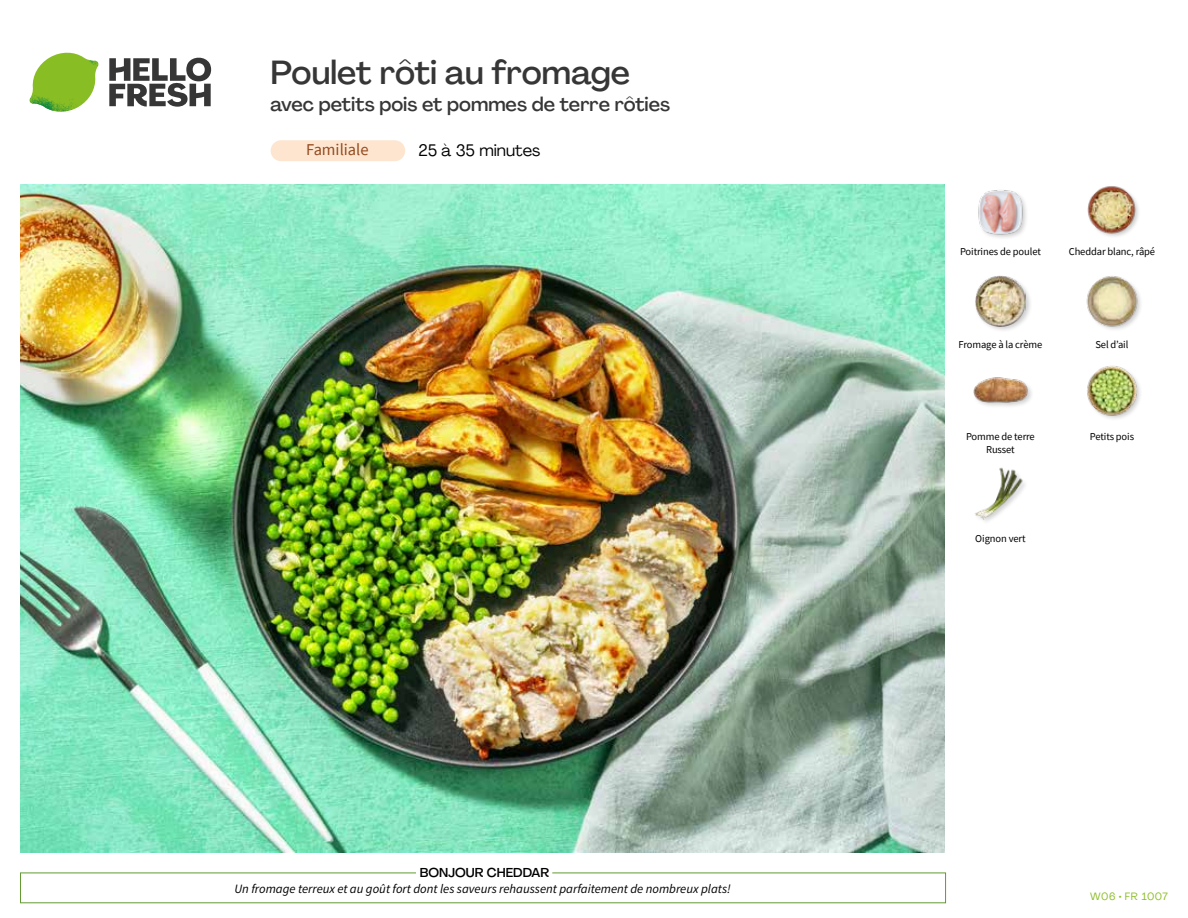
<style>
.page{position:relative;width:1188px;height:918px;background:#fff}
.page>*{position:absolute;margin:0;border:0;box-sizing:border-box;transform-origin:0 0}
.t1{font:500 33px "Agrandir";letter-spacing:-.005em;color:#373636}
.t2{font:500 19.5px "Agrandir";color:#373636}
.t3{font:16.5px "Agrandir";color:#000}
.t4{font:16.5px "Source Sans Pro";color:#944a1e}
.t5{font:italic 12.75px "Source Sans Pro";color:#000}
.t6{font:500 12.75px "Agrandir";color:#000}
.t7{font:10.5px/13.5px "Source Sans Pro";letter-spacing:-.01em;color:#000;text-align:center}
.t8{font:10.5px "Agrandir";letter-spacing:.05em;color:#89bd24}
</style>
<div class="page">
<svg style="left:109px;top:57px;width:102px;height:50px"></svg>
<svg style="left:34px;top:53px;width:62px;height:40px"></svg>
<img style="left:67px;top:53px;width:32px;height:26px">
<img style="left:33px;top:75px;width:59px;height:11px">
<img style="left:29px;top:79px;width:61px;height:33px">
<img style="left:65px;top:86px;width:27px;height:25px">
<img style="left:21px;top:184px;width:924px;height:668px">
<div style="left:271px;top:140px;width:134px;height:21px;background:#fde5cf;border-radius:10px"></div>
<img style="left:975px;top:467px;width:50px;height:55px">
<img style="left:1087px;top:365px;width:53px;height:54px">
<div style="left:973px;top:376px;width:61px;height:33px;background:#000;opacity:.2"></div>
<img style="left:973px;top:376px;width:56px;height:29px">
<img style="left:1086px;top:276px;width:55px;height:54px">
<div style="left:974px;top:275px;width:59px;height:58px;background:#000;opacity:.2"></div>
<img style="left:975px;top:276px;width:51px;height:50px">
<img style="left:1087px;top:186px;width:51px;height:50px">
<img style="left:978px;top:190px;width:48px;height:48px">
<h1 class="t1" style="left:271px;top:52px;width:361px">Poulet rôti au fromage</h1>
<h2 class="t2" style="left:271px;top:92px;width:401px">avec petits pois et pommes de terre rôties</h2>
<h3 class="t3" style="left:418px;top:140px;width:123px">25 à 35 minutes</h3>
<h3 class="t4" style="left:306px;top:139px;width:64px">Familiale</h3>
<p class="t6" style="left:420px;top:864px;width:131px">BONJOUR CHEDDAR</p>
<p class="t5" style="left:234px;top:881px;width:498px">Un fromage terreux et au goût fort dont les saveurs rehaussent parfaitement de nombreux plats!</p>
<p class="t7" style="left:960px;top:245px;width:82px">Poitrines de poulet</p>
<p class="t7" style="left:1069px;top:245px;width:88px">Cheddar blanc, râpé</p>
<p class="t7" style="left:959px;top:338px;width:85px">Fromage à la crème</p>
<p class="t7" style="left:966px;top:429px;width:70px">Pomme de terre<br>Russet</p>
<p class="t7" style="left:975px;top:532px;width:52px">Oignon vert</p>
<p class="t7" style="left:1095px;top:338px;width:35px">Sel d’ail</p>
<p class="t7" style="left:1090px;top:429px;width:46px">Petits pois</p>
<p class="t8" style="left:1090px;top:890px;width:79px">W06 • FR 1007</p>
</div>
